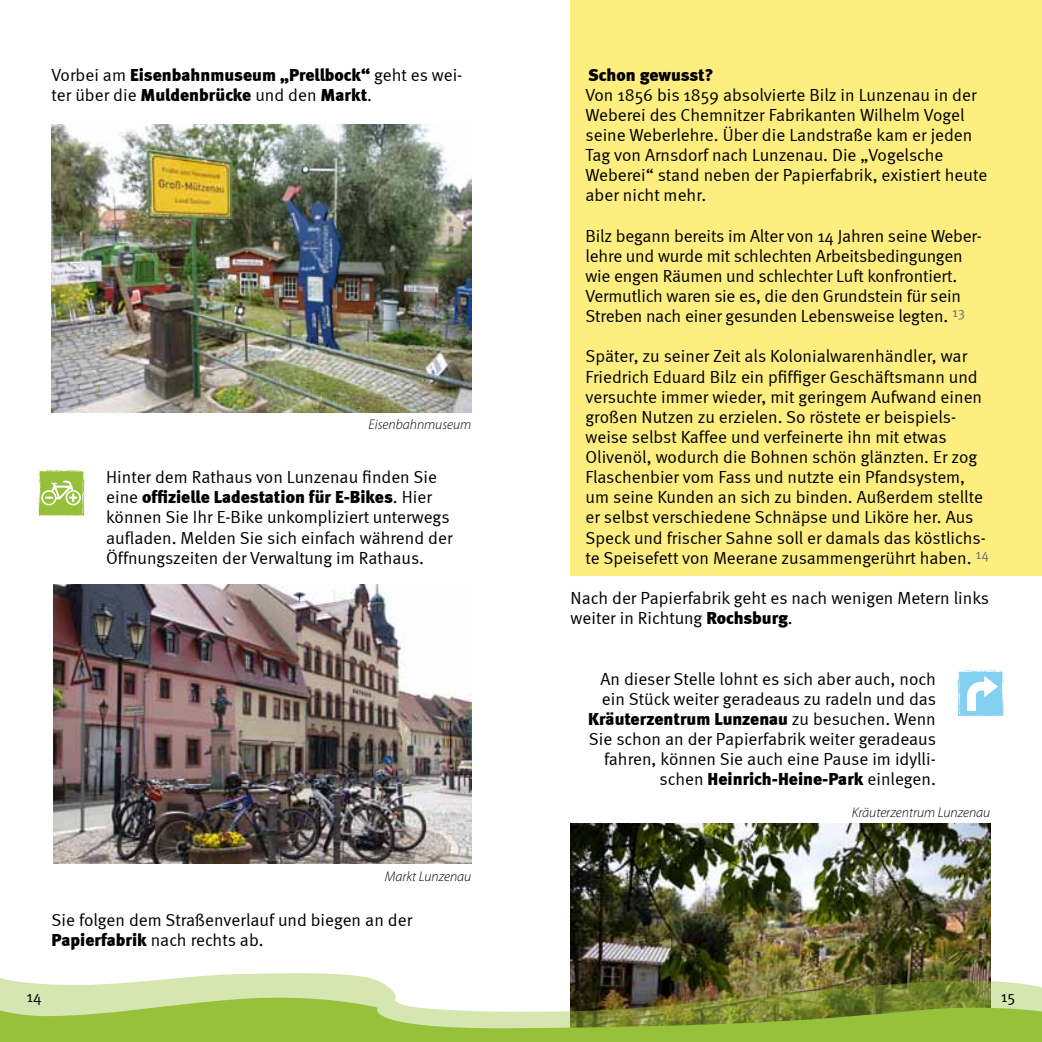
<style>
.page{position:relative;width:1042px;height:1042px;background:#fff}
.page>*{position:absolute;margin:0;border:0;box-sizing:border-box;transform-origin:0 0}
.t1{font:17.5px/20.1px "Meta Normal";color:#000}
.t2{font:900 17.5px "Meta";color:#000}
.t3{font:15.75px "Meta Normal";color:#000}
.t4{font:italic 300 14px "Myriad Pro";color:#000}
.s1{font-family:"Meta Normal";font-weight:400}
.s2{font-family:"Meta";font-weight:900}
</style>
<div class="page">
<img style="left:52px;top:124px;width:419px;height:289px">
<img style="left:53px;top:584px;width:418px;height:279px">
<svg style="left:39px;top:470px;width:46px;height:46px;background:#adce66"></svg>
<div style="left:570px;top:0;width:472px;height:575px;background:#feee80"></div>
<img style="left:570px;top:823px;width:420px;height:133px">
<svg style="left:957px;top:670px;width:46px;height:46px"></svg>
<img style="left:0;top:956px;width:1042px;height:37px">
<svg style="left:0;top:993px;width:1042px;height:49px;background:#9fbb58"></svg>
<p class="t2" style="left:52px;top:64px;width:412px"><span class="s1">Vorbei am</span> Eisenbahnmuseum „Prellbock“ <span class="s1">geht es wei-</span></p>
<p class="t1" style="left:52px;top:84px;width:322px">ter über die <span class="s2">Muldenbrücke</span> und den <span class="s2">Markt</span>.</p>
<p class="t4" style="left:369px;top:416px;width:104px">Eisenbahnmuseum</p>
<p class="t1" style="left:106px;top:467px;width:332px">Hinter dem Rathaus von Lunzenau finden Sie</p>
<p class="t2" style="left:106px;top:487px;width:327px"><span class="s1">eine</span> offizielle Ladestation für E-Bikes<span class="s1">. Hier</span></p>
<p class="t1" style="left:106px;top:507px;width:348px">können Sie Ihr E-Bike unkompliziert unterwegs aufladen. Melden Sie sich einfach während der<br>Öffnungszeiten der Verwaltung im Rathaus.</p>
<p class="t4" style="left:385px;top:868px;width:88px">Markt Lunzenau</p>
<p class="t1" style="left:52px;top:910px;width:362px">Sie folgen dem Straßenverlauf und biegen an der<br><span class="s2">Papierfabrik</span> nach rechts ab.</p>
<p class="t2" style="left:588px;top:64px;width:127px">Schon gewusst?</p>
<p class="t1" style="left:585px;top:84px;width:403px">Von 1856 bis 1859 absolvierte Bilz in Lunzenau in der Weberei des Chemnitzer Fabrikanten Wilhelm Vogel seine Weberlehre. Über die Landstraße kam er jeden Tag von Arnsdorf nach Lunzenau. Die „Vogelsche Weberei“ stand neben der Papierfabrik, existiert heute aber nicht mehr.</p>
<p class="t1" style="left:585px;top:225px;width:398px">Bilz begann bereits im Alter von 14 Jahren seine Weber&shy;lehre und wurde mit schlechten Arbeitsbedingungen wie engen Räumen und schlechter Luft konfrontiert.<br>Vermutlich waren sie es, die den Grundstein für sein Streben nach einer gesunden Lebensweise legten. <sup>13</sup></p>
<p class="t1" style="left:585px;top:346px;width:405px">Später, zu seiner Zeit als Kolonialwarenhändler, war Friedrich Eduard Bilz ein pfiffiger Geschäftsmann und versuchte immer wieder, mit geringem Aufwand einen großen Nutzen zu erzielen. So röstete er beispiels&shy;weise selbst Kaffee und verfeinerte ihn mit etwas Olivenöl, wodurch die Bohnen schön glänzten. Er zog Flaschenbier vom Fass und nutzte ein Pfandsystem, um seine Kunden an sich zu binden. Außerdem stellte er selbst verschiedene Schnäpse und Liköre her. Aus Speck und frischer Sahne soll er damals das köstlichs&shy;te Speisefett von Meerane zusammengerührt haben. <sup>14</sup></p>
<p class="t1" style="left:570px;top:588px;width:420px">Nach der Papierfabrik geht es nach wenigen Metern links weiter in Richtung <span class="s2">Rochsburg</span>.</p>
<p class="t1" style="left:600px;top:668px;width:337px">An dieser Stelle lohnt es sich aber auch, noch ein Stück weiter geradeaus zu radeln und das</p>
<p class="t2" style="left:588px;top:708px;width:349px">Kräuterzentrum Lunzenau <span class="s1">zu besuchen. Wenn</span></p>
<p class="t1" style="left:589px;top:728px;width:348px;text-align:right">Sie schon an der Papierfabrik weiter geradeaus fahren, können Sie auch eine Pause im idylli-</p>
<p class="t2" style="left:659px;top:768px;width:278px"><span class="s1">schen</span> Heinrich-Heine-Park <span class="s1">einlegen.</span></p>
<p class="t4" style="left:851px;top:803px;width:140px">Kräuterzentrum Lunzenau</p>
<p class="t3" style="left:26px;top:988px;width:17px">14</p>
<p class="t3" style="left:1001px;top:988px;width:16px">15</p>
</div>
